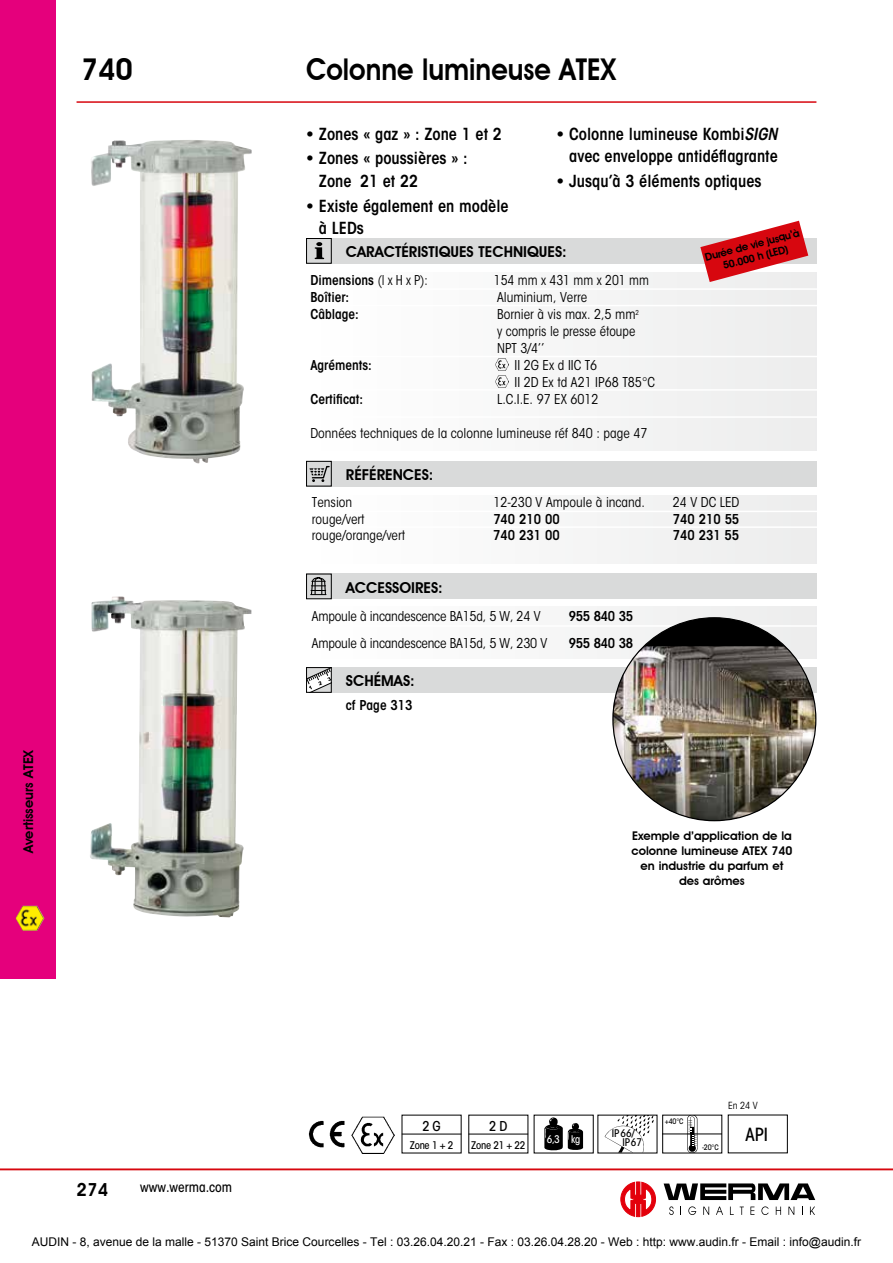
<style>
.page{position:relative;width:893px;height:1263px;background:#fff}
.page>*{position:absolute;margin:0;border:0;box-sizing:border-box;transform-origin:0 0}
.t1{font:600 30px "Avant Garde IT Cby BT";color:#000;scale:.9 1}
.t2{font:600 30px "Avant Garde IT Cby BT";color:#000}
.t3{font:600 18px "Avant Garde IT Cby BT";color:#000}
.t4{font:500 condensed 18px "ITC Avant Garde Std";color:#000}
.t5{font:600 condensed 16.5px/22.5px "ITC Avant Garde Std";color:#000}
.t6{font:600 15px "Avant Garde IT Cby BT";color:#000}
.t7{font:condensed 13.5px/17px "ITC Avant Garde Std";color:#000}
.t8{font:600 condensed 13.5px "ITC Avant Garde Std";color:#000}
.t9{font:500 condensed 13.5px "ITC Avant Garde Std";color:#000}
.t10{font:600 13.5px "Avant Garde IT Cby BT";color:#000}
.t11{font:12px "Arial";color:#000}
.t12{font:600 12px/15px "Avant Garde IT Cby BT";color:#000;text-align:center}
.t13{font:600 10.5px/12.6px "Avant Garde IT Cby BT";color:#000;text-align:center}
.t14{font:500 condensed 10.5px "ITC Avant Garde Std";letter-spacing:-.025em;color:#000}
.t15{font:500 condensed 10.5px "ITC Avant Garde Std";color:#fff}
.t16{font:condensed 9.75px "ITC Avant Garde Std";color:#000}
.t17{font:500 condensed 7.5px "ITC Avant Garde Std";color:#000}
.s1{font-style:italic}
.s2{font-weight:400}
</style>
<div class="page">
<svg style="left:621px;top:1182px;width:35px;height:35px"></svg>
<svg style="left:669px;top:1206px;width:5px;height:9px"></svg>
<svg style="left:688px;top:1206px;width:8px;height:9px"></svg>
<svg style="left:703px;top:1206px;width:6px;height:9px"></svg>
<svg style="left:716px;top:1206px;width:7px;height:9px"></svg>
<svg style="left:730px;top:1206px;width:4px;height:9px"></svg>
<svg style="left:740px;top:1206px;width:4px;height:9px"></svg>
<svg style="left:750px;top:1206px;width:4px;height:9px"></svg>
<svg style="left:761px;top:1206px;width:8px;height:9px"></svg>
<svg style="left:776px;top:1206px;width:5px;height:9px"></svg>
<svg style="left:788px;top:1206px;width:6px;height:9px"></svg>
<svg style="left:810px;top:1206px;width:5px;height:9px"></svg>
<svg style="left:664px;top:1183px;width:151px;height:17px"></svg>
<div style="left:306px;top:495px;width:510px;height:68px;background:#f6f6f6"></div>
<div style="left:306px;top:607px;width:510px;height:52px;background:#f8f8f8"></div>
<hr style="left:298px;top:511px;width:527px;height:1px;background:#fff">
<img style="left:91px;top:140px;width:154px;height:324px">
<img style="left:90px;top:596px;width:162px;height:322px">
<div style="left:306px;top:272px;width:510px;height:179px;background:#f6f6f6"></div>
<hr style="left:298px;top:288px;width:527px;height:2px;background:#fff">
<hr style="left:298px;top:305px;width:527px;height:1px;background:#fff">
<hr style="left:298px;top:356px;width:527px;height:1px;background:#fff">
<hr style="left:298px;top:389px;width:527px;height:2px;background:#fff">
<hr style="left:298px;top:416px;width:527px;height:2px;background:#fff">
<hr style="left:298px;top:526px;width:527px;height:2px;background:#fff">
<hr style="left:298px;top:625px;width:527px;height:2px;background:#fff">
<img style="left:308px;top:1120px;width:37px;height:28px">
<img style="left:351px;top:1116px;width:43px;height:37px">
<svg style="left:605px;top:1117px;width:49px;height:34px"></svg>
<svg style="left:544px;top:1117px;width:39px;height:34px"></svg>
<svg style="left:687px;top:1117px;width:10px;height:34px"></svg>
<hr style="left:663px;top:1134px;width:59px;height:1px;background:#000">
<hr style="left:0;top:1169px;width:893px;height:1px;background:#d7070f">
<hr style="left:77px;top:101px;width:739px;height:2px;background:#d7070f">
<div style="left:306px;top:667px;width:510px;height:26px;background:#d9dada"></div>
<svg style="left:308px;top:669px;width:22px;height:22px"></svg>
<div style="left:306px;top:667px;width:26px;height:26px;border:1px solid #000"></div>
<div style="left:306px;top:461px;width:510px;height:25px;background:#d9dada"></div>
<svg style="left:309px;top:465px;width:21px;height:17px"></svg>
<div style="left:306px;top:461px;width:26px;height:25px;border:1px solid #000"></div>
<div style="left:306px;top:238px;width:510px;height:26px;background:#d9dada"></div>
<svg style="left:315px;top:242px;width:9px;height:17px"></svg>
<div style="left:306px;top:238px;width:26px;height:26px;border:1px solid #000"></div>
<div style="left:306px;top:574px;width:510px;height:25px;background:#d9dada"></div>
<svg style="left:310px;top:577px;width:17px;height:19px"></svg>
<div style="left:306px;top:574px;width:26px;height:25px;border:1px solid #000"></div>
<div style="left:613px;top:618px;width:203px;height:203px;background:#000;border-radius:50%"></div>
<img style="left:613px;top:646px;width:203px;height:175px">
<div style="left:0;top:0;width:55px;height:978px;background:#e5007c"></div>
<img style="left:15px;top:906px;width:29px;height:25px">
<svg style="left:700px;top:221px;width:108px;height:61px"></svg>
<hr style="left:402px;top:1134px;width:59px;height:1px;background:#000">
<hr style="left:469px;top:1134px;width:59px;height:1px;background:#000">
<svg style="left:495px;top:359px;width:13px;height:29px"></svg>
<h1 class="t2" style="left:81px;top:51px;width:54px">740</h1>
<h1 class="t1" style="left:306px;top:51px;width:346px">Colonne lumineuse ATEX</h1>
<p class="t5" style="left:306px;top:122px;width:197px">• Zones « gaz » : Zone 1 et 2</p>
<p class="t5" style="left:319px;top:147px;width:150px;text-indent:-13px">• Zones « poussières » :<br>Zone 21 et 22</p>
<p class="t5" style="left:319px;top:194px;width:191px;text-indent:-13px">• Existe également en modèle à LEDs</p>
<p class="t5" style="left:556px;top:123px;width:223px;text-align:right">• Colonne lumineuse Kombi<span class="s1">SIGN </span>avec enveloppe antidéflagrante</p>
<p class="t5" style="left:556px;top:170px;width:207px">• Jusqu’à 3 éléments optiques</p>
<p class="t13" style="left:704px;top:251px;width:99px;rotate:-15deg">Durée de vie jusqu’à<br>50.000 h (LED)</p>
<p class="t6" style="left:346px;top:243px;width:222px">CARACTÉRISTIQUES TECHNIQUES:</p>
<p class="t8" style="left:310px;top:272px;width:119px">Dimensions <span class="s2">(l x H x P):</span></p>
<p class="t7" style="left:494px;top:272px;width:157px">154 mm x 431 mm x 201 mm</p>
<p class="t8" style="left:310px;top:289px;width:40px">Boîtier:</p>
<p class="t7" style="left:497px;top:289px;width:92px">Aluminium, Verre</p>
<p class="t8" style="left:310px;top:306px;width:50px">Câblage:</p>
<p class="t7" style="left:497px;top:306px;width:143px">Bornier à vis max. 2,5 mm<sup>2 </sup>y compris le presse étoupe<br>NPT 3/4’’</p>
<p class="t8" style="left:310px;top:357px;width:63px">Agréments:</p>
<p class="t7" style="left:514px;top:357px;width:142px">II 2G Ex d IIC T6<br>II 2D Ex td A21 IP68 T85°C</p>
<p class="t8" style="left:310px;top:391px;width:54px">Certificat:</p>
<p class="t7" style="left:497px;top:391px;width:103px">L.C.I.E. 97 EX 6012</p>
<p class="t7" style="left:310px;top:425px;width:339px">Données techniques de la colonne lumineuse réf 840 : page 47</p>
<p class="t6" style="left:346px;top:465px;width:89px">Références:</p>
<p class="t7" style="left:312px;top:494px;width:42px">Tension</p>
<p class="t7" style="left:493px;top:494px;width:153px">12-230 V Ampoule à incand.</p>
<p class="t7" style="left:673px;top:494px;width:68px">24 V DC LED</p>
<p class="t7" style="left:312px;top:510px;width:54px">rouge/vert</p>
<p class="t8" style="left:493px;top:510px;width:68px">740 210 00</p>
<p class="t8" style="left:673px;top:510px;width:68px">740 210 55</p>
<p class="t7" style="left:312px;top:527px;width:95px">rouge/orange/vert</p>
<p class="t8" style="left:493px;top:527px;width:68px">740 231 00</p>
<p class="t8" style="left:673px;top:527px;width:68px">740 231 55</p>
<p class="t6" style="left:346px;top:578px;width:98px">ACCESSOIRES:</p>
<p class="t7" style="left:312px;top:607px;width:230px">Ampoule à incandescence BA15d, 5 W, 24 V</p>
<p class="t8" style="left:569px;top:607px;width:66px">955 840 35</p>
<p class="t7" style="left:312px;top:634px;width:237px">Ampoule à incandescence BA15d, 5 W, 230 V</p>
<p class="t8" style="left:569px;top:634px;width:66px">955 840 38</p>
<p class="t10" style="left:20px;top:853px;width:105px;rotate:-90deg">Avertisseurs ATEX</p>
<h2 class="t3" style="left:77px;top:1179px;width:33px">274</h2>
<p class="t9" style="left:140px;top:1179px;width:93px">www.werma.com</p>
<p class="t6" style="left:346px;top:672px;width:46px">Schémas</p>
<p class="t6" style="left:410px;top:672px;width:6px">:</p>
<p class="t8" style="left:346px;top:696px;width:68px">cf Page 313</p>
<p class="t12" style="left:631px;top:828px;width:162px">Exemple d’application de la colonne lumineuse ATEX 740 en industrie du parfum et des arômes</p>
<p class="t16" style="left:728px;top:1100px;width:31px">En 24 V</p>
<p class="t9" style="left:422px;top:1118px;width:20px">2 G</p>
<p class="t9" style="left:489px;top:1118px;width:20px">2 D</p>
<p class="t14" style="left:612px;top:1127px;width:24px">IP 66/</p>
<p class="t15" style="left:547px;top:1133px;width:35px">6,3 kg</p>
<p class="t14" style="left:410px;top:1138px;width:45px">Zone 1 + 2</p>
<p class="t14" style="left:622px;top:1136px;width:21px">IP 67</p>
<p class="t14" style="left:471px;top:1138px;width:56px">Zone 21 + 22</p>
<p class="t17" style="left:665px;top:1117px;width:20px">+40°C</p>
<p class="t17" style="left:702px;top:1143px;width:18px">-20°C</p>
<h2 class="t4" style="left:745px;top:1123px;width:24px">API</h2>
<p class="t11" style="left:32px;top:1234px;width:831px">AUDIN - 8, avenue de la malle - 51370 Saint Brice Courcelles - Tel : 03.26.04.20.21 - Fax : 03.26.04.28.20 - Web : http: www.audin.fr - Email : info@audin.fr</p>
</div>
